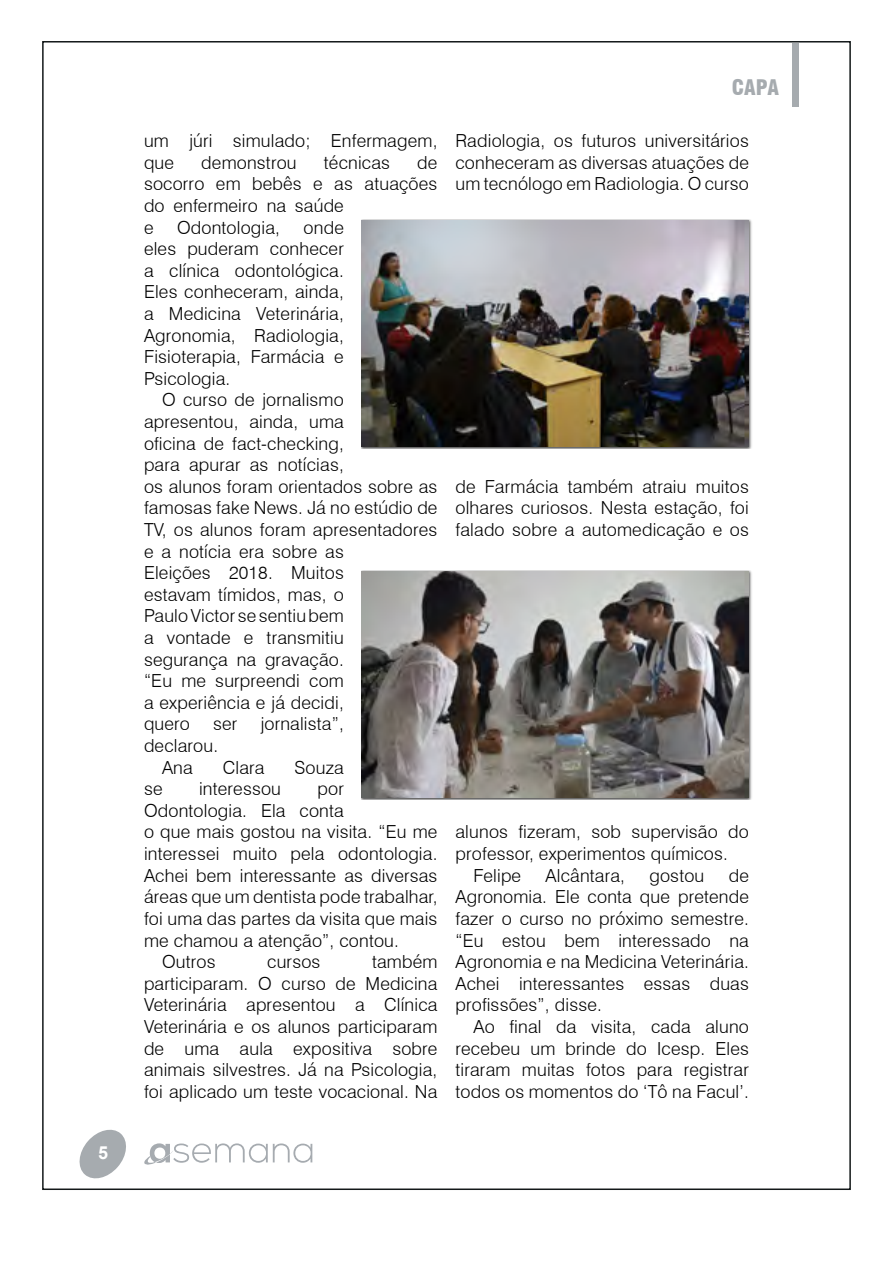
<style>
.page{position:relative;width:893px;height:1263px;background:#fff}
.page>*{position:absolute;margin:0;border:0;box-sizing:border-box;transform-origin:0 0}
.t1{font:900 condensed 21px "Swiss 721 BT";color:#a6abaf}
.t2{font:300 18px/21.6px "Swiss 721 BT";letter-spacing:.01em;color:#000;text-align:justify}
.t3{font:700 18px "Arial";color:#fff}
</style>
<div class="page">
<svg style="left:79px;top:1129px;width:47px;height:50px"></svg>
<svg style="left:144px;top:1143px;width:169px;height:22px"></svg>
<div style="left:792px;top:44px;width:7px;height:63px;background:#a6abaf"></div>
<img style="left:362px;top:220px;width:387px;height:227px">
<img style="left:362px;top:571px;width:387px;height:227px">
<p class="t3" style="left:98px;top:1140px;width:12px">5</p>
<p class="t2" style="left:144px;top:130px;width:295px">um júri simulado; Enfermagem, que</p>
<p class="t2" style="left:201px;top:151px;width:97px">demonstrou</p>
<p class="t2" style="left:324px;top:151px;width:68px">técnicas</p>
<p class="t2" style="left:144px;top:151px;width:295px;text-align:left;text-indent:273px">de socorro em bebês e as atuações do enfermeiro na saúde<br>e</p>
<p class="t2" style="left:177px;top:216px;width:105px">Odontologia,</p>
<p class="t2" style="left:144px;top:216px;width:201px;text-indent:160px">onde eles puderam conhecer a clínica odontológica.<br>Eles conheceram, ainda, a Medicina Veterinária, Agronomia, Radiologia, Fisioterapia, Farmácia e Psicologia.</p>
<p class="t2" style="left:144px;top:389px;width:295px;text-align:left;text-indent:18px">O curso de jornalismo apresentou, ainda, uma<br>oficina de fact-checking,<br>para apurar as notícias,<br>os alunos foram orientados sobre as famosas fake News. Já no estúdio de<br>TV, os alunos foram apresentadores e a notícia era sobre as<br>Eleições 2018. Muitos<br>estavam tímidos, mas, o<br>Paulo Victor se sentiu bem<br>a vontade e transmitiu<br>segurança na gravação.<br>“Eu me surpreendi com<br>a experiência e já decidi,<br>quero</p>
<p class="t2" style="left:213px;top:713px;width:26px">ser</p>
<p class="t2" style="left:260px;top:713px;width:85px">jornalista”,</p>
<p class="t2" style="left:144px;top:735px;width:76px;text-align:center">declarou.<br>Ana</p>
<p class="t2" style="left:223px;top:756px;width:43px">Clara</p>
<p class="t2" style="left:294px;top:756px;width:51px">Souza</p>
<p class="t2" style="left:144px;top:778px;width:20px">se</p>
<p class="t2" style="left:199px;top:778px;width:83px">interessou</p>
<p class="t2" style="left:317px;top:778px;width:28px">por</p>
<p class="t2" style="left:144px;top:799px;width:201px">Odontologia. Ela conta</p>
<p class="t2" style="left:144px;top:821px;width:295px">o que mais gostou na visita. “Eu me</p>
<p class="t2" style="left:144px;top:843px;width:295px">interessei muito pela odontologia.</p>
<p class="t2" style="left:144px;top:864px;width:295px">Achei bem interessante as diversas</p>
<p class="t2" style="left:144px;top:886px;width:295px">áreas que um dentista pode trabalhar,</p>
<p class="t2" style="left:144px;top:907px;width:295px">foi uma das partes da visita que mais</p>
<p class="t2" style="left:144px;top:929px;width:256px">me chamou a atenção”, contou.</p>
<p class="t2" style="left:162px;top:951px;width:55px">Outros</p>
<p class="t2" style="left:267px;top:951px;width:55px">cursos</p>
<p class="t2" style="left:144px;top:951px;width:295px;text-indent:228px">também participaram. O curso de Medicina Veterinária apresentou a Clínica Veterinária e os alunos participaram de uma aula expositiva sobre animais silvestres. Já na Psicologia, foi aplicado um teste vocacional. Na</p>
<p class="t1" style="left:732px;top:75px;width:49px">CAPA</p>
<p class="t2" style="left:455px;top:130px;width:295px">Radiologia, os futuros universitários conheceram as diversas atuações de um tecnólogo em Radiologia. O curso</p>
<p class="t2" style="left:455px;top:475px;width:295px">de Farmácia também atraiu muitos olhares curiosos. Nesta estação, foi falado sobre a automedicação e os</p>
<p class="t2" style="left:455px;top:821px;width:295px">alunos fizeram, sob supervisão do</p>
<p class="t2" style="left:455px;top:843px;width:274px">professor, experimentos químicos.</p>
<p class="t2" style="left:473px;top:864px;width:49px">Felipe</p>
<p class="t2" style="left:546px;top:864px;width:81px">Alcântara,</p>
<p class="t2" style="left:649px;top:864px;width:56px">gostou</p>
<p class="t2" style="left:455px;top:864px;width:295px;text-indent:273px">de Agronomia. Ele conta que pretende fazer o curso no próximo semestre. “Eu estou bem interessado na Agronomia e na Medicina Veterinária.<br>Achei interessantes essas duas profissões”, disse.</p>
<p class="t2" style="left:455px;top:1015px;width:295px;text-indent:18px">Ao final da visita, cada aluno recebeu um brinde do Icesp. Eles tiraram muitas fotos para registrar todos os momentos do ‘Tô na Facul’.</p>
</div>
